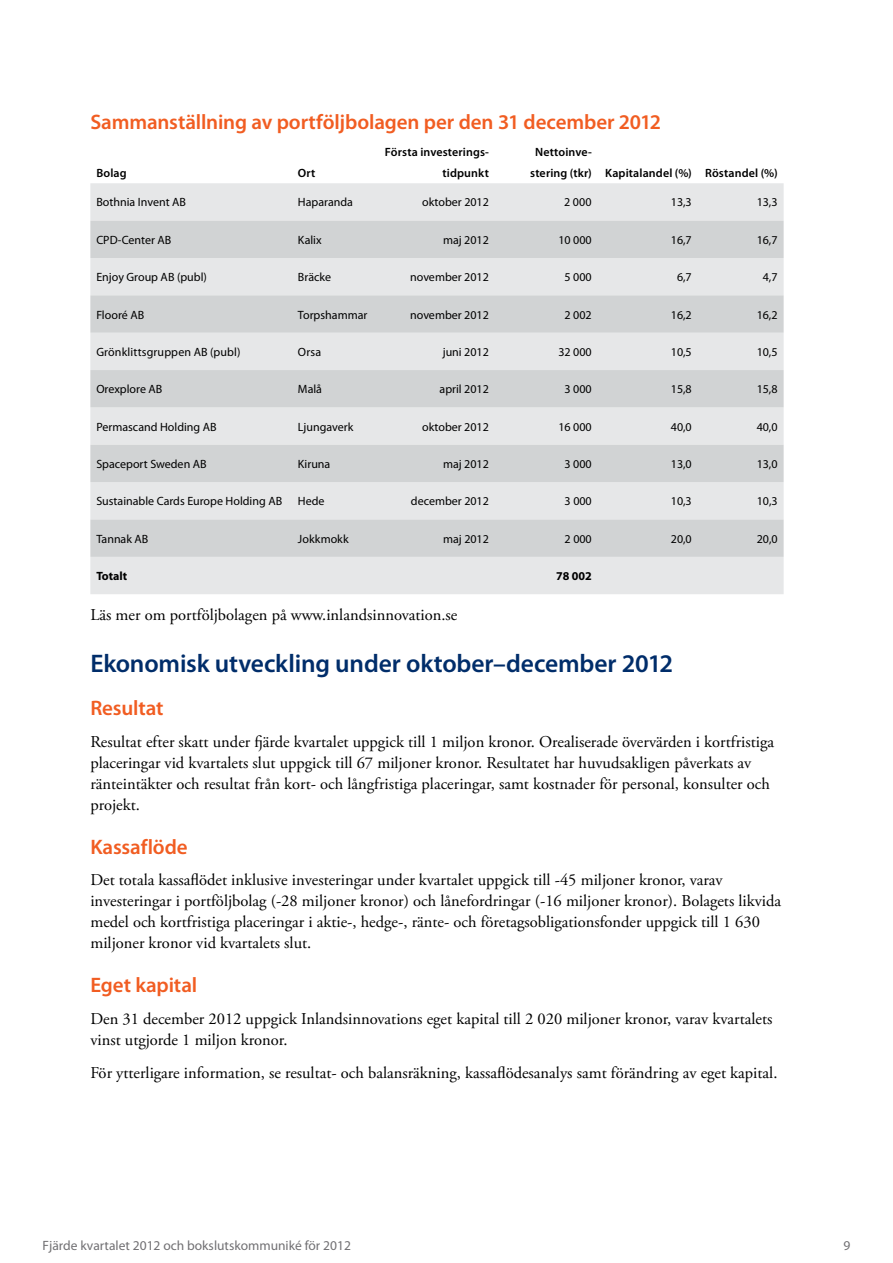
<style>
.page{position:relative;width:893px;height:1263px;background:#fff}
.page>*{position:absolute;margin:0;border:0;box-sizing:border-box;transform-origin:0 0}
.t1{font:600 25.5px "Myriad Pro";letter-spacing:-.005em;color:#002d6a}
.t2{font:600 21px "Myriad Pro";letter-spacing:-.005em;color:#f15d22}
.t3{font:16.5px/21px "Adobe Garamond Pro";color:#000}
.t4{font:13.5px "Myriad Pro";color:#717073}
.t5{font:12px "Myriad Pro";color:#000}
.t6{font:600 12px/21px "Myriad Pro";letter-spacing:.01em;color:#000;text-align:right}
.t7{font:700 12px "Myriad Pro";color:#000}
</style>
<div class="page">
<div style="left:90px;top:183px;width:694px;height:411px;background:#e6e7e8"></div>
<svg style="left:90px;top:221px;width:694px;height:336px;background:#dadcdd"></svg>
<p class="t2" style="left:90px;top:109px;width:572px">Sammanställning av portföljbolagen per den 31 december 2012</p>
<p class="t6" style="left:96px;top:162px;width:32px">Bolag</p>
<p class="t6" style="left:298px;top:162px;width:19px">Ort</p>
<p class="t6" style="left:385px;top:141px;width:106px">Första investerings&shy;tidpunkt</p>
<p class="t6" style="left:530px;top:141px;width:249px;text-align:left;text-indent:5px">Nettoinve-<br>stering (tkr) Kapitalandel (%) Röstandel (%)</p>
<p class="t5" style="left:96px;top:195px;width:91px">Bothnia Invent AB</p>
<p class="t5" style="left:298px;top:195px;width:57px">Haparanda</p>
<p class="t5" style="left:422px;top:195px;width:68px">oktober 2012</p>
<p class="t5" style="left:564px;top:195px;width:29px">2 000</p>
<p class="t5" style="left:671px;top:195px;width:22px">13,3</p>
<p class="t5" style="left:757px;top:195px;width:22px">13,3</p>
<p class="t5" style="left:96px;top:232px;width:77px">CPD-Center AB</p>
<p class="t5" style="left:298px;top:232px;width:25px">Kalix</p>
<p class="t5" style="left:443px;top:232px;width:47px">maj 2012</p>
<p class="t5" style="left:558px;top:232px;width:35px">10 000</p>
<p class="t5" style="left:671px;top:232px;width:22px">16,7</p>
<p class="t5" style="left:757px;top:232px;width:22px">16,7</p>
<p class="t5" style="left:96px;top:270px;width:112px">Enjoy Group AB (publ)</p>
<p class="t5" style="left:298px;top:270px;width:35px">Bräcke</p>
<p class="t5" style="left:410px;top:270px;width:80px">november 2012</p>
<p class="t5" style="left:565px;top:270px;width:29px">5 000</p>
<p class="t5" style="left:677px;top:270px;width:16px">6,7</p>
<p class="t5" style="left:763px;top:270px;width:16px">4,7</p>
<p class="t5" style="left:96px;top:307px;width:49px">Flooré AB</p>
<p class="t5" style="left:298px;top:307px;width:71px">Torpshammar</p>
<p class="t5" style="left:410px;top:307px;width:80px">november 2012</p>
<p class="t5" style="left:565px;top:307px;width:29px">2 002</p>
<p class="t5" style="left:671px;top:307px;width:22px">16,2</p>
<p class="t5" style="left:757px;top:307px;width:22px">16,2</p>
<p class="t5" style="left:96px;top:344px;width:146px">Grönklittsgruppen AB (publ)</p>
<p class="t5" style="left:298px;top:344px;width:25px">Orsa</p>
<p class="t5" style="left:443px;top:344px;width:48px">juni 2012</p>
<p class="t5" style="left:558px;top:344px;width:35px">32 000</p>
<p class="t5" style="left:671px;top:344px;width:22px">10,5</p>
<p class="t5" style="left:757px;top:344px;width:22px">10,5</p>
<p class="t5" style="left:96px;top:382px;width:68px">Orexplore AB</p>
<p class="t5" style="left:298px;top:382px;width:26px">Malå</p>
<p class="t5" style="left:440px;top:382px;width:51px">april 2012</p>
<p class="t5" style="left:565px;top:382px;width:29px">3 000</p>
<p class="t5" style="left:671px;top:382px;width:22px">15,8</p>
<p class="t5" style="left:757px;top:382px;width:22px">15,8</p>
<p class="t5" style="left:96px;top:419px;width:122px">Permascand Holding AB</p>
<p class="t5" style="left:298px;top:419px;width:57px">Ljungaverk</p>
<p class="t5" style="left:422px;top:419px;width:68px">oktober 2012</p>
<p class="t5" style="left:558px;top:419px;width:35px">16 000</p>
<p class="t5" style="left:671px;top:419px;width:22px">40,0</p>
<p class="t5" style="left:757px;top:419px;width:22px">40,0</p>
<p class="t5" style="left:96px;top:456px;width:112px">Spaceport Sweden AB</p>
<p class="t5" style="left:298px;top:456px;width:34px">Kiruna</p>
<p class="t5" style="left:443px;top:456px;width:47px">maj 2012</p>
<p class="t5" style="left:565px;top:456px;width:29px">3 000</p>
<p class="t5" style="left:671px;top:456px;width:22px">13,0</p>
<p class="t5" style="left:757px;top:456px;width:22px">13,0</p>
<p class="t5" style="left:96px;top:494px;width:187px">Sustainable Cards Europe Holding AB</p>
<p class="t5" style="left:298px;top:494px;width:28px">Hede</p>
<p class="t5" style="left:411px;top:494px;width:80px">december 2012</p>
<p class="t5" style="left:565px;top:494px;width:29px">3 000</p>
<p class="t5" style="left:671px;top:494px;width:22px">10,3</p>
<p class="t5" style="left:757px;top:494px;width:22px">10,3</p>
<p class="t5" style="left:96px;top:531px;width:54px">Tannak AB</p>
<p class="t5" style="left:298px;top:531px;width:52px">Jokkmokk</p>
<p class="t5" style="left:443px;top:531px;width:47px">maj 2012</p>
<p class="t5" style="left:565px;top:531px;width:29px">2 000</p>
<p class="t5" style="left:671px;top:531px;width:22px">20,0</p>
<p class="t5" style="left:757px;top:531px;width:22px">20,0</p>
<p class="t7" style="left:96px;top:568px;width:32px">Totalt</p>
<p class="t7" style="left:556px;top:568px;width:37px">78 002</p>
<p class="t3" style="left:90px;top:605px;width:369px">Läs mer om portföljbolagen på www.inlandsinnovation.se</p>
<h1 class="t1" style="left:90px;top:647px;width:584px">Ekonomisk utveckling under oktober–december 2012</h1>
<p class="t2" style="left:90px;top:695px;width:75px">Resultat</p>
<p class="t3" style="left:90px;top:732px;width:685px">Resultat efter skatt under fjärde kvartalet uppgick till 1 miljon kronor. Orealiserade övervärden i kortfristiga placeringar vid kvartalets slut uppgick till 67 miljoner kronor. Resultatet har huvudsakligen påverkats av ränteintäkter och resultat från kort- och långfristiga placeringar, samt kostnader för personal, konsulter och projekt.</p>
<p class="t2" style="left:90px;top:833px;width:99px">Kassaflöde</p>
<p class="t3" style="left:90px;top:870px;width:692px">Det totala kassaflödet inklusive investeringar under kvartalet uppgick till -45 miljoner kronor, varav investeringar i portföljbolag (-28 miljoner kronor) och lånefordringar (-16 miljoner kronor). Bolagets likvida medel och kortfristiga placeringar i aktie-, hedge-, ränte- och företagsobligationsfonder uppgick till 1 630 miljoner kronor vid kvartalets slut.</p>
<p class="t2" style="left:90px;top:972px;width:108px">Eget kapital</p>
<p class="t3" style="left:90px;top:1009px;width:684px">Den 31 december 2012 uppgick Inlandsinnovations eget kapital till 2 020 miljoner kronor, varav kvartalets vinst utgjorde 1 miljon kronor.</p>
<p class="t3" style="left:90px;top:1062px;width:689px">För ytterligare information, se resultat- och balansräkning, kassaflödesanalys samt förändring av eget kapital.</p>
<p class="t4" style="left:43px;top:1237px;width:310px">Fjärde kvartalet 2012 och bokslutskommuniké för 2012</p>
<p class="t4" style="left:843px;top:1237px;width:8px">9</p>
</div>
